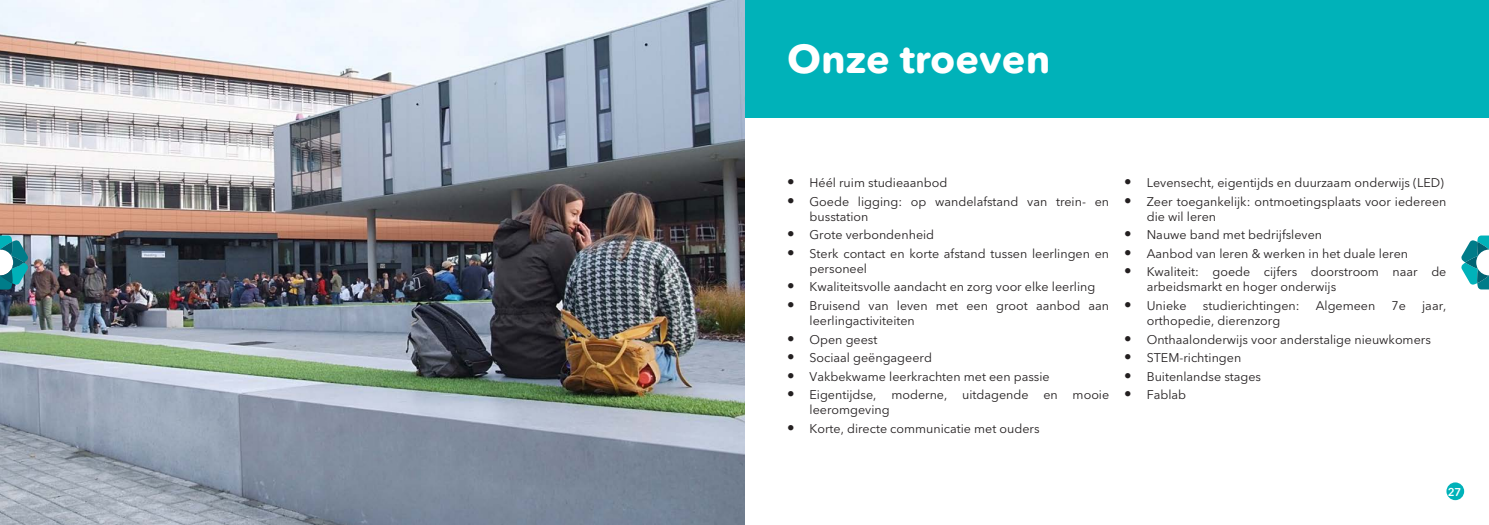
<style>
.page{position:relative;width:1489px;height:525px;background:#fff}
.page>*{position:absolute;margin:0;border:0;box-sizing:border-box;transform-origin:0 0}
.t1{font:700 40px "Avenir Next Rounded Std";color:#fff}
.t2{font:12.5px/15px "Avenir Next LT Pro";color:#231f20}
.t3{font:600 11.25px "Avenir Next Rounded Std";color:#fff}
.s1{font-size:15px}
</style>
<div class="page">
<div style="left:1446px;top:482px;width:17px;height:18px;background:#00b2b9;border-radius:50%"></div>
<div style="left:0;top:0;width:1488px;height:118px;background:#00b2b9"></div>
<img style="left:0;top:0;width:744px;height:524px">
<svg style="left:0;top:235px;width:28px;height:54px"></svg>
<svg style="left:1461px;top:235px;width:27px;height:54px"></svg>
<p class="t1" style="left:787px;top:34px;width:265px">Onze troeven</p>
<p class="t2" style="left:787px;top:175px;width:162px"><span class="s1">•</span> Héél ruim studieaanbod</p>
<p class="t2" style="left:809px;top:194px;width:301px;text-indent:-22px"><span class="s1">•</span> Goede ligging: op wandelafstand van trein- en busstation</p>
<p class="t2" style="left:787px;top:227px;width:149px"><span class="s1">•</span> Grote verbondenheid</p>
<p class="t2" style="left:809px;top:246px;width:301px;text-indent:-22px"><span class="s1">•</span> Sterk contact en korte afstand tussen leerlingen en personeel</p>
<p class="t2" style="left:787px;top:279px;width:310px"><span class="s1">•</span> Kwaliteitsvolle aandacht en zorg voor elke leerling</p>
<p class="t2" style="left:809px;top:298px;width:301px;text-indent:-22px"><span class="s1">•</span> Bruisend van leven met een groot aanbod aan leerlingactiviteiten</p>
<p class="t2" style="left:787px;top:331px;width:92px"><span class="s1">•</span> Open geest</p>
<p class="t2" style="left:787px;top:350px;width:146px"><span class="s1">•</span> Sociaal geëngageerd</p>
<p class="t2" style="left:787px;top:368px;width:264px"><span class="s1">•</span> Vakbekwame leerkrachten met een passie</p>
<p class="t2" style="left:809px;top:387px;width:301px;text-indent:-22px"><span class="s1">•</span> Eigentijdse, moderne, uitdagende en mooie leeromgeving</p>
<p class="t2" style="left:787px;top:421px;width:254px"><span class="s1">•</span> Korte, directe communicatie met ouders</p>
<p class="t2" style="left:1124px;top:175px;width:321px"><span class="s1">•</span> Levensecht, eigentijds en duurzaam onderwijs (LED)</p>
<p class="t2" style="left:1146px;top:194px;width:301px;text-indent:-22px"><span class="s1">•</span> Zeer toegankelijk: ontmoetingsplaats voor iedereen die wil leren</p>
<p class="t2" style="left:1124px;top:227px;width:199px"><span class="s1">•</span> Nauwe band met bedrijfsleven</p>
<p class="t2" style="left:1124px;top:246px;width:285px"><span class="s1">•</span> Aanbod van leren &amp; werken in het duale leren</p>
<p class="t2" style="left:1146px;top:264px;width:301px;text-indent:-22px"><span class="s1">•</span> Kwaliteit: goede cijfers doorstroom naar de arbeidsmarkt en hoger onderwijs</p>
<p class="t2" style="left:1124px;top:298px;width:64px"><span class="s1">•</span> Unieke</p>
<p class="t2" style="left:1202px;top:298px;width:98px">studierichtingen:</p>
<p class="t2" style="left:1315px;top:298px;width:61px">Algemeen</p>
<p class="t2" style="left:1391px;top:298px;width:16px">7e</p>
<p class="t2" style="left:1421px;top:298px;width:26px">jaar,</p>
<p class="t2" style="left:1146px;top:313px;width:135px">orthopedie, dierenzorg</p>
<p class="t2" style="left:1124px;top:331px;width:308px"><span class="s1">•</span> Onthaalonderwijs voor anderstalige nieuwkomers</p>
<p class="t2" style="left:1124px;top:350px;width:118px"><span class="s1">•</span> STEM-richtingen</p>
<p class="t2" style="left:1124px;top:368px;width:138px"><span class="s1">•</span> Buitenlandse stages</p>
<p class="t2" style="left:1124px;top:387px;width:63px"><span class="s1">•</span> Fablab</p>
<p class="t3" style="left:1447px;top:484px;width:15px">27</p>
</div>
